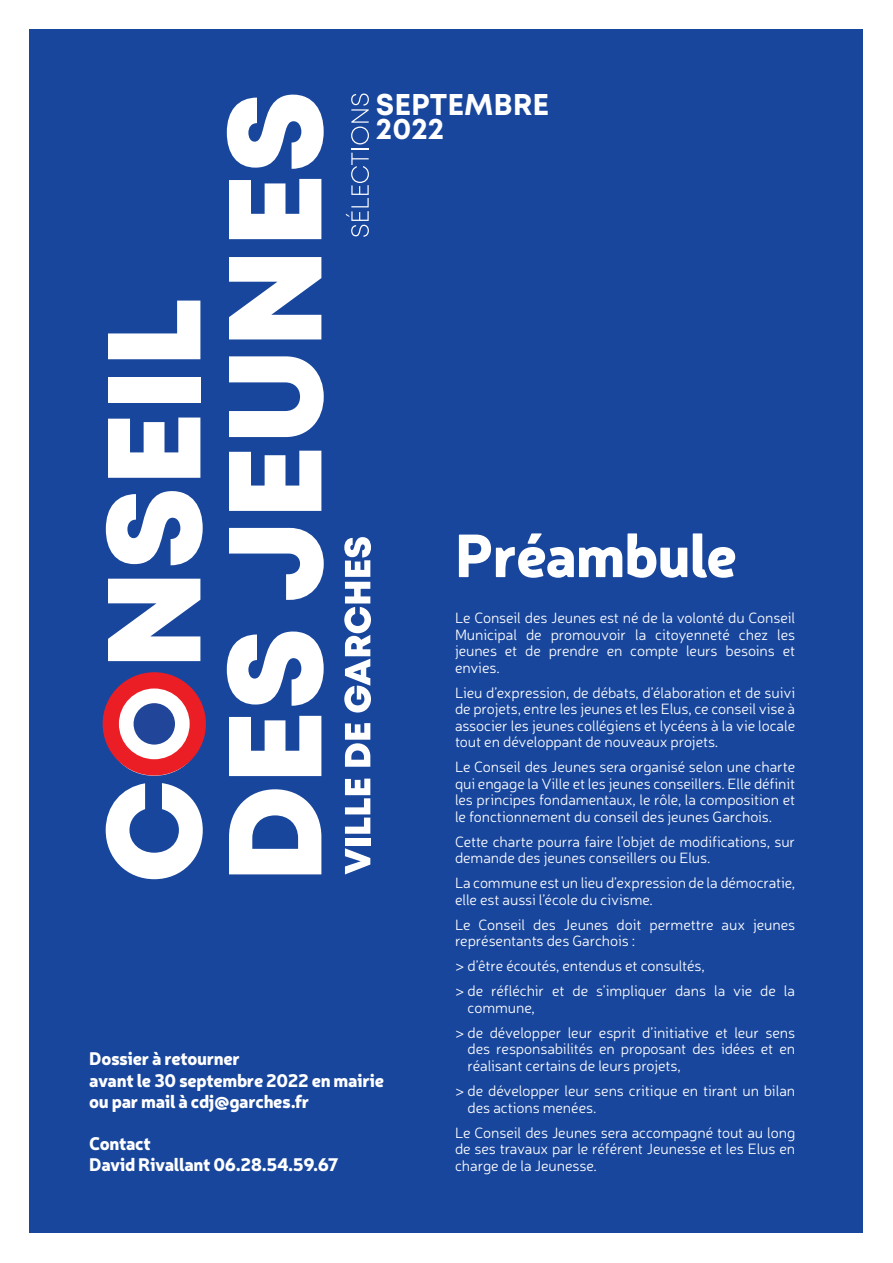
<style>
.page{position:relative;width:893px;height:1263px;background:#fff}
.page>*{position:absolute;margin:0;border:0;box-sizing:border-box;transform-origin:0 0}
.t1{font:900 60px "Neris";letter-spacing:-.02em;color:#fff}
.t2{font:700 30px/24px "Mont";color:#fff}
.t3{font:900 18px/21px "Neris";letter-spacing:-.02em;color:#fff}
.t4{font:300 15px/16.5px "Neris";letter-spacing:-.005em;color:#fff}
</style>
<div class="page">
<div style="left:30px;top:30px;width:833px;height:1203px;background:#18469d"></div>
<svg style="left:106px;top:783px;width:97px;height:96px"></svg>
<svg style="left:106px;top:674px;width:97px;height:102px"></svg>
<svg style="left:108px;top:579px;width:92px;height:82px"></svg>
<svg style="left:106px;top:491px;width:97px;height:74px"></svg>
<svg style="left:108px;top:417px;width:92px;height:61px"></svg>
<div style="left:108px;top:377px;width:92px;height:26px;background:#fff"></div>
<svg style="left:108px;top:301px;width:92px;height:58px"></svg>
<svg style="left:229px;top:789px;width:92px;height:85px"></svg>
<svg style="left:229px;top:716px;width:92px;height:60px"></svg>
<svg style="left:227px;top:631px;width:97px;height:75px"></svg>
<svg style="left:229px;top:528px;width:95px;height:72px"></svg>
<svg style="left:229px;top:451px;width:92px;height:60px"></svg>
<svg style="left:229px;top:356px;width:95px;height:81px"></svg>
<svg style="left:229px;top:257px;width:92px;height:82px"></svg>
<svg style="left:229px;top:179px;width:92px;height:60px"></svg>
<svg style="left:227px;top:95px;width:97px;height:74px"></svg>
<svg style="left:345px;top:848px;width:25px;height:26px"></svg>
<div style="left:345px;top:839px;width:25px;height:7px;background:#fff"></div>
<svg style="left:345px;top:779px;width:25px;height:55px"></svg>
<svg style="left:345px;top:723px;width:25px;height:44px"></svg>
<svg style="left:344px;top:537px;width:27px;height:175px"></svg>
<div style="left:103px;top:672px;width:103px;height:103px;background:#ec1e25;border-radius:50%"></div>
<div style="left:119px;top:688px;width:71px;height:71px;background:#fff;border-radius:50%"></div>
<div style="left:134px;top:703px;width:41px;height:41px;background:#214599;border-radius:50%"></div>
<svg style="left:346px;top:94px;width:23px;height:143px"></svg>
<h2 class="t2" style="left:376px;top:93px;width:175px">SEPTEMBRE<br>2022</h2>
<p class="t3" style="left:89px;top:1047px;width:296px">Dossier à retourner<br>avant le 30 septembre 2022 en mairie ou par mail à cdj@garches.fr</p>
<p class="t3" style="left:89px;top:1131px;width:251px">Contact<br>David Rivallant 06.28.54.59.67</p>
<h1 class="t1" style="left:455px;top:511px;width:284px">Préambule</h1>
<p class="t4" style="left:455px;top:609px;width:342px;text-align:justify">Le Conseil des Jeunes est né de la volonté du Conseil Municipal de promouvoir la citoyenneté chez les jeunes et de prendre en compte leurs besoins et envies.</p>
<p class="t4" style="left:455px;top:684px;width:342px;text-align:justify">Lieu d’expression, de débats, d’élaboration et de suivi de projets, entre les jeunes et les Elus, ce conseil vise à associer les jeunes collégiens et lycéens à la vie locale tout en développant de nouveaux projets.</p>
<p class="t4" style="left:455px;top:758px;width:342px;text-align:justify">Le Conseil des Jeunes sera organisé selon une charte qui engage la Ville et les jeunes conseillers. Elle définit les principes fondamentaux, le rôle, la composition et le fonctionnement du conseil des jeunes Garchois.</p>
<p class="t4" style="left:455px;top:833px;width:342px">Cette charte pourra faire l’objet de modifications, sur demande des jeunes conseillers ou Elus.</p>
<p class="t4" style="left:455px;top:874px;width:342px">La commune est un lieu d’expression de la démocratie, elle est aussi l’école du civisme.</p>
<p class="t4" style="left:455px;top:916px;width:342px">Le Conseil des Jeunes doit permettre aux jeunes représentants des Garchois :</p>
<p class="t4" style="left:455px;top:953px;width:342px;line-height:25px">&gt; d’être écoutés, entendus et consultés,<br>&gt; de réfléchir et de s’impliquer dans la vie de la</p>
<p class="t4" style="left:455px;top:995px;width:342px;line-height:25px;text-indent:13px">commune,<br>&gt; de développer leur esprit d’initiative et leur sens</p>
<p class="t4" style="left:468px;top:1040px;width:329px">des responsabilités en proposant des idées et en réalisant certains de leurs projets,</p>
<p class="t4" style="left:468px;top:1082px;width:329px;text-indent:-13px">&gt; de développer leur sens critique en tirant un bilan des actions menées.</p>
<p class="t4" style="left:455px;top:1123px;width:342px;text-align:justify">Le Conseil des Jeunes sera accompagné tout au long de ses travaux par le référent Jeunesse et les Elus en charge de la Jeunesse.</p>
</div>
